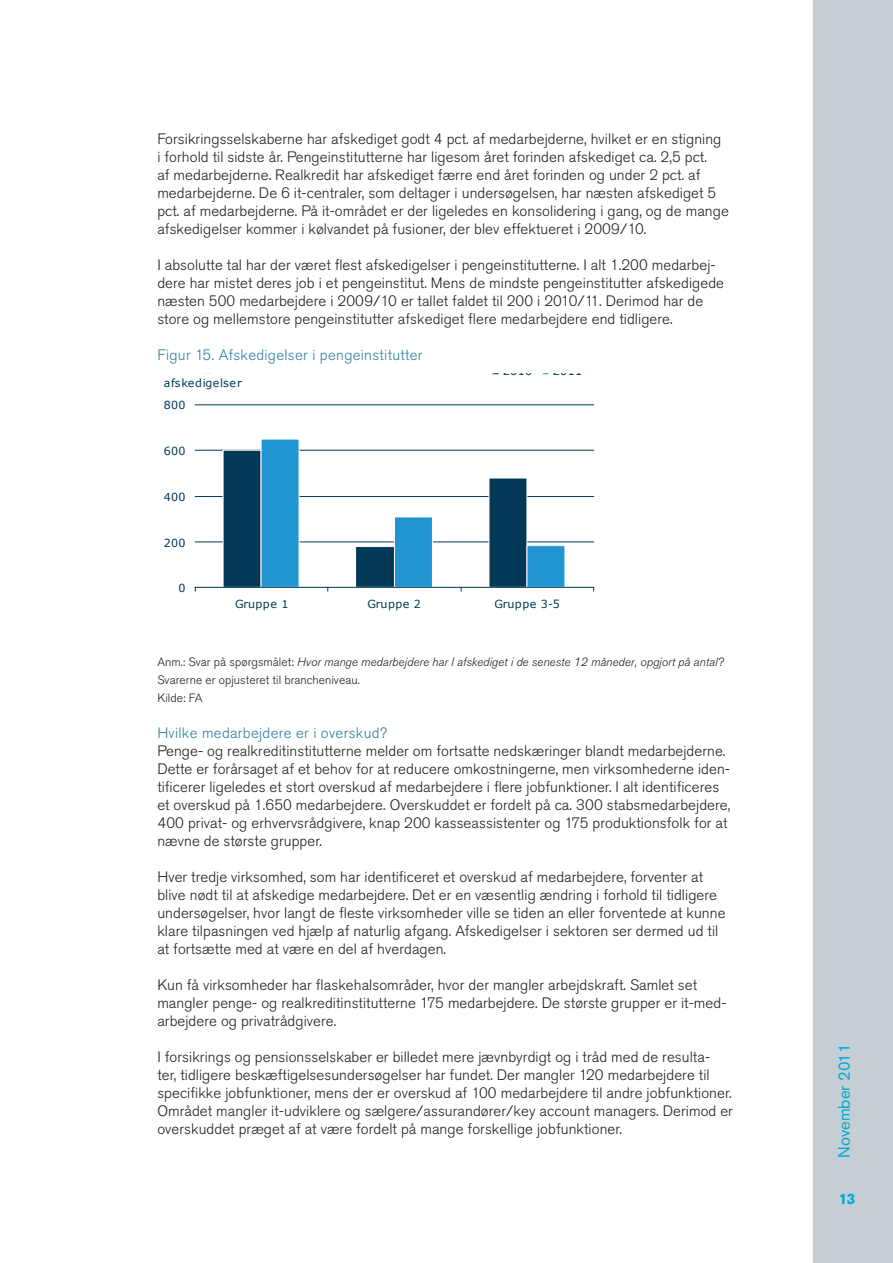
<style>
.page{position:relative;width:893px;height:1263px;background:#fff}
.page>*{position:absolute;margin:0;border:0;box-sizing:border-box;transform-origin:0 0}
.t1{font:16.5px "Akzidenz Grotesk Std";color:#00aad6}
.t2{font:300 15px/18px "Akzidenz Grotesk Std";letter-spacing:.005em;color:#231f20}
.t3{font:300 15px "Akzidenz Grotesk Std";letter-spacing:.02em;color:#307fa1}
.t4{font:700 15px "Akzidenz Grotesk Std";color:#00aad6}
.t5{font:italic 300 12px/18px "Akzidenz Grotesk Std";letter-spacing:.005em;color:#231f20}
.t6{font:11.1px "Verdana";letter-spacing:.03em;color:#013956}
.t7{font:11.1px "Verdana";letter-spacing:.055em;color:#013956}
.s1{font-style:normal}
</style>
<div class="page">
<div style="left:813px;top:0;width:80px;height:1263px;background:#c4ced4"></div>
<hr style="left:195px;top:542px;width:399px;height:1px;background:#013956">
<hr style="left:195px;top:496px;width:399px;height:1px;background:#013956">
<hr style="left:195px;top:450px;width:399px;height:1px;background:#013956">
<hr style="left:195px;top:405px;width:399px;height:1px;background:#013956">
<div style="left:223px;top:450px;width:38px;height:137px;background:#013956"></div>
<div style="left:356px;top:547px;width:38px;height:40px;background:#013956"></div>
<div style="left:355px;top:546px;width:40px;height:41px;border:1px solid #fff"></div>
<div style="left:489px;top:478px;width:38px;height:109px;background:#013956"></div>
<div style="left:488px;top:477px;width:39px;height:110px;border:1px solid #fff"></div>
<div style="left:261px;top:439px;width:38px;height:148px;background:#2195d1"></div>
<div style="left:261px;top:439px;width:39px;height:148px;border:1px solid #fff"></div>
<div style="left:394px;top:517px;width:38px;height:70px;background:#2195d1"></div>
<div style="left:394px;top:516px;width:39px;height:71px;border:1px solid #fff"></div>
<div style="left:527px;top:546px;width:38px;height:41px;background:#2195d1"></div>
<div style="left:526px;top:545px;width:39px;height:42px;border:1px solid #fff"></div>
<hr style="left:195px;top:587px;width:399px;height:1px;background:#013956">
<svg style="left:492px;top:373px;width:7px;height:2px"></svg>
<svg style="left:542px;top:373px;width:7px;height:2px"></svg>
<p class="t2" style="left:157px;top:130px;width:573px">Forsikringsselskaberne har afskediget godt 4 pct. af medarbejderne, hvilket er en stigning<br>i forhold til sidste år. Pengeinstitutterne har ligesom året forinden afskediget ca. 2,5 pct.<br>af medarbejderne. Realkredit har afskediget færre end året forinden og under 2 pct. af medarbejderne. De 6 it-centraler, som deltager i undersøgelsen, har næsten afskediget 5 pct. af medarbejderne. På it-området er der ligeledes en konsolidering i gang, og de mange afskedigelser kommer i kølvandet på fusioner, der blev effektueret i 2009/10.</p>
<p class="t2" style="left:157px;top:256px;width:568px">I absolutte tal har der været flest afskedigelser i pengeinstitutterne. I alt 1.200 medarbej&shy;dere har mistet deres job i et pengeinstitut. Mens de mindste pengeinstitutter afskedigede næsten 500 medarbejdere i 2009/10 er tallet faldet til 200 i 2010/11. Derimod har de store og mellemstore pengeinstitutter afskediget flere medarbejdere end tidligere.</p>
<p class="t3" style="left:157px;top:346px;width:267px">Figur 15. Afskedigelser i pengeinstitutter</p>
<p class="t7" style="left:164px;top:376px;width:79px">afskedigelser</p>
<p class="t6" style="left:164px;top:398px;width:23px">800</p>
<p class="t6" style="left:164px;top:444px;width:23px">600</p>
<p class="t6" style="left:164px;top:490px;width:23px">400</p>
<p class="t6" style="left:164px;top:535px;width:23px">200</p>
<p class="t6" style="left:179px;top:581px;width:9px">0</p>
<p class="t6" style="left:503px;top:364px;width:31px">2010</p>
<p class="t6" style="left:553px;top:364px;width:31px">2011</p>
<p class="t6" style="left:235px;top:597px;width:55px">Gruppe 1</p>
<p class="t6" style="left:368px;top:597px;width:55px">Gruppe 2</p>
<p class="t6" style="left:494px;top:597px;width:67px">Gruppe 3-5</p>
<p class="t5" style="left:157px;top:653px;width:568px"><span class="s1">Anm.: Svar på spørgsmålet:</span> Hvor mange medarbejdere har I afskediget i de seneste 12 måneder, opgjort på antal?<br><span class="s1">Svarerne er opjusteret til brancheniveau.<br>Kilde: FA</span></p>
<p class="t3" style="left:157px;top:724px;width:231px">Hvilke medarbejdere er i overskud?</p>
<p class="t2" style="left:157px;top:742px;width:574px">Penge- og realkreditinstitutterne melder om fortsatte nedskæringer blandt medarbejderne.<br>Dette er forårsaget af et behov for at reducere omkostningerne, men virksomhederne iden&shy;tificerer ligeledes et stort overskud af medarbejdere i flere jobfunktioner. I alt identificeres et overskud på 1.650 medarbejdere. Overskuddet er fordelt på ca. 300 stabsmedarbejdere, 400 privat- og erhvervsrådgivere, knap 200 kasseassistenter og 175 produktionsfolk for at nævne de største grupper.</p>
<p class="t2" style="left:157px;top:868px;width:570px">Hver tredje virksomhed, som har identificeret et overskud af medarbejdere, forventer at blive nødt til at afskedige medarbejdere. Det er en væsentlig ændring i forhold til tidligere undersøgelser, hvor langt de fleste virksomheder ville se tiden an eller forventede at kunne klare tilpasningen ved hjælp af naturlig afgang. Afskedigelser i sektoren ser dermed ud til at fortsætte med at være en del af hverdagen.</p>
<p class="t2" style="left:157px;top:976px;width:571px">Kun få virksomheder har flaskehalsområder, hvor der mangler arbejdskraft. Samlet set mangler penge- og realkreditinstitutterne 175 medarbejdere. De største grupper er it-med&shy;arbejdere og privatrådgivere.</p>
<p class="t2" style="left:157px;top:1048px;width:577px">I forsikrings og pensionsselskaber er billedet mere jævnbyrdigt og i tråd med de resulta-<br>ter, tidligere beskæftigelsesundersøgelser har fundet. Der mangler 120 medarbejdere til specifikke jobfunktioner, mens der er overskud af 100 medarbejdere til andre jobfunktioner.<br>Området mangler it-udviklere og sælgere/assurandører/key account managers. Derimod er overskuddet præget af at være fordelt på mange forskellige jobfunktioner.</p>
<p class="t1" style="left:834px;top:1158px;width:116px;rotate:-90deg">November 2011</p>
<p class="t4" style="left:839px;top:1190px;width:18px">13</p>
</div>
